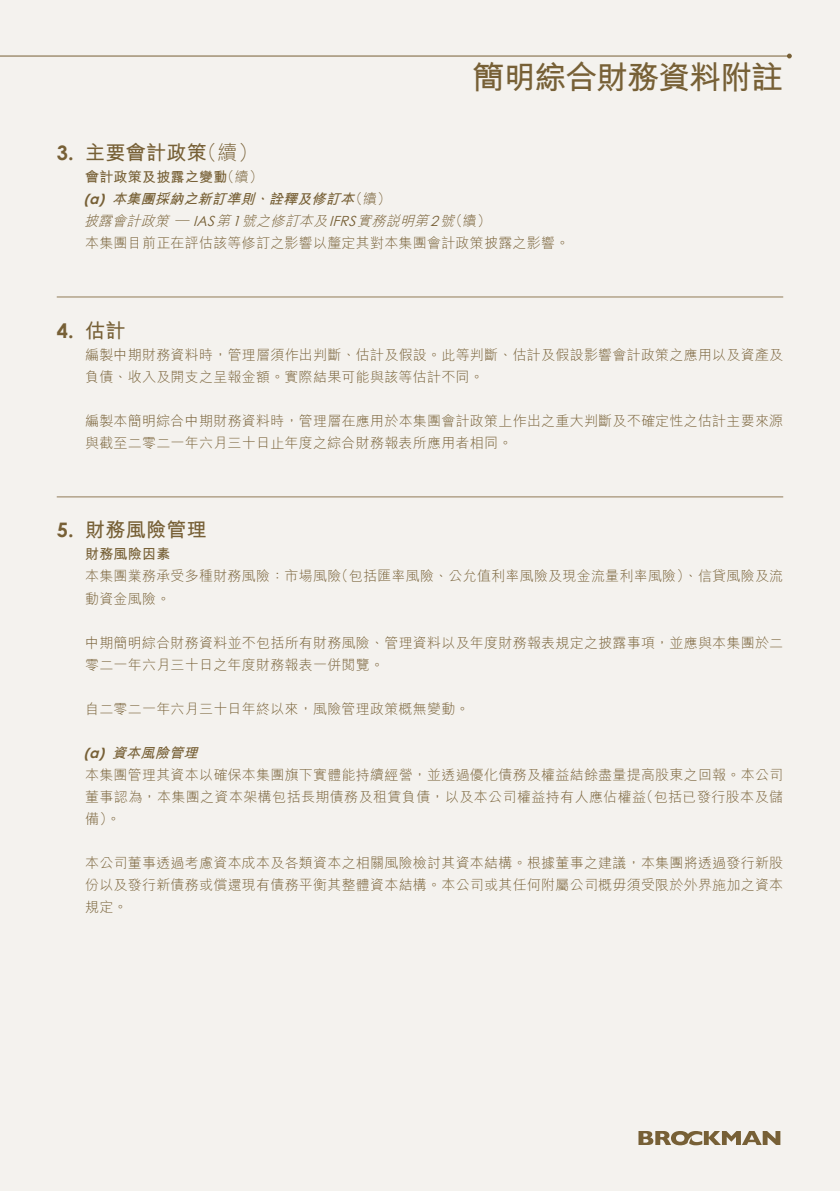
<style>
.page{position:relative;width:840px;height:1191px;background:#fff}
.page>*{position:absolute;margin:0;border:0;box-sizing:border-box;transform-origin:0 0}
.t1{font:700 32px "M Hei HK";letter-spacing:-.035em;color:#776036}
.t2{font:700 20px "M Hei HK";letter-spacing:.015em;color:#776036}
.t3{font:700 20px "Century Gothic";color:#776036}
.t4{font:300 20px "M Hei HK";color:#776036}
.t5{font:300 14px/22px "M Hei HK";letter-spacing:.015em;color:#776036}
.t6{font:italic 700 14px "M Hei HK";color:#776036}
.t7{font:italic 300 14px "M Hei HK";color:#776036}
.t8{font:700 14px "M Hei HK";letter-spacing:.015em;color:#776036}
.t9{font:italic 700 14px "Century Gothic";color:#776036}
.s1{font-family:"Century Gothic"}
.s2{font-family:"Century Gothic";font-weight:400}
.s3{font-style:normal}
.s4{font-style:italic}
.s5{font-family:"Century Gothic";font-weight:400;font-style:italic}
</style>
<div class="page">
<div style="left:0;top:0;width:839px;height:1191px;background:#f4f2ee"></div>
<svg style="left:638px;top:1131px;width:142px;height:14px"></svg>
<hr style="left:0;top:56px;width:789px;height:1px;background:#776036">
<svg style="left:786px;top:54px;width:5px;height:4px"></svg>
<hr style="left:57px;top:296px;width:725px;height:1px;background:#917c58">
<hr style="left:57px;top:496px;width:725px;height:1px;background:#917c58">
<h1 class="t1" style="left:472px;top:54px;width:312px">簡明綜合財務資料附註</h1>
<h2 class="t3" style="left:57px;top:137px;width:19px">3.</h2>
<h2 class="t2" style="left:85px;top:138px;width:123px">主要會計政策</h2>
<h2 class="t4" style="left:197px;top:142px;width:62px">（續(</h2>
<p class="t8" style="left:85px;top:166px;width:144px">會計政策及披露之變動</p>
<p class="t5" style="left:220px;top:165px;width:44px">（續(</p>
<p class="t5" style="left:348px;top:187px;width:44px">（續(</p>
<p class="t6" style="left:99px;top:188px;width:162px"><span class="s1">)</span> 本集團採納之新訂準則</p>
<p class="t6" style="left:269px;top:188px;width:91px">詮釋及修訂本</p>
<p class="t9" style="left:84px;top:188px;width:22px">a(</p>
<p class="t6" style="left:254px;top:188px;width:20px">、</p>
<p class="t7" style="left:242px;top:213px;width:251px">號之修訂本及<span class="s2">IFRS</span>實務說明第<span class="s2">2</span> <span class="s3">（續 (</span></p>
<p class="t5" style="left:84px;top:209px;width:487px"><span class="s4">披露會計政策 ─</span> <span class="s5">IAS</span><span class="s4">第</span> <span class="s5">1<br></span>本集團目前正在評估該等修訂之影響以釐定其對本集團會計政策披露之影響。</p>
<p class="t7" style="left:440px;top:213px;width:19px">號</p>
<h2 class="t3" style="left:57px;top:315px;width:19px">4.</h2>
<h2 class="t2" style="left:85px;top:316px;width:42px">估計</h2>
<p class="t5" style="left:85px;top:343px;width:699px">編製中期財務資料時，管理層須作出判斷、估計及假設。此等判斷、估計及假設影響會計政策之應用以及資產及負債、收入及開支之呈報金額。實際結果可能與該等估計不同。</p>
<p class="t5" style="left:85px;top:409px;width:699px">編製本簡明綜合中期財務資料時，管理層在應用於本集團會計政策上作出之重大判斷及不確定性之估計主要來源與截至二零二一年六月三十日止年度之綜合財務報表所應用者相同。</p>
<h2 class="t3" style="left:57px;top:515px;width:19px">5.</h2>
<h2 class="t2" style="left:85px;top:515px;width:123px">財務風險管理</h2>
<p class="t8" style="left:85px;top:544px;width:87px">財務風險因素</p>
<p class="t5" style="left:334px;top:565px;width:450px">（包括匯率風險、公允值利率風險及現金流量利率風險）、信貸風險及流</p>
<p class="t5" style="left:85px;top:565px;width:257px">本集團業務承受多種財務風險：市場風險動資金風險。</p>
<p class="t5" style="left:85px;top:631px;width:699px">中期簡明綜合財務資料並不包括所有財務風險、管理資料以及年度財務報表規定之披露事項，並應與本集團於二零二一年六月三十日之年度財務報表一併閱覽。</p>
<p class="t5" style="left:85px;top:697px;width:386px">自二零二一年六月三十日年終以來，風險管理政策概無變動。</p>
<p class="t6" style="left:99px;top:742px;width:105px"><span class="s1">)</span> 資本風險管理</p>
<p class="t9" style="left:84px;top:742px;width:22px">a(</p>
<p class="t5" style="left:85px;top:763px;width:699px;text-align:right">本集團管理其資本以確保本集團旗下實體能持續經營，並透過優化債務及權益結餘盡量提高股東之回報。本公司（包括已發行股本及儲</p>
<p class="t5" style="left:85px;top:785px;width:562px">董事認為，本集團之資本架構包括長期債務及租賃負債，以及本公司權益持有人應佔權益備。(</p>
<p class="t5" style="left:85px;top:851px;width:699px;text-align:justify">本公司董事透過考慮資本成本及各類資本之相關風險檢討其資本結構。根據董事之建議，本集團將透過發行新股份以及發行新債務或償還現有債務平衡其整體資本結構。本公司或其任何附屬公司概毋須受限於外界施加之資本規定。</p>
</div>
